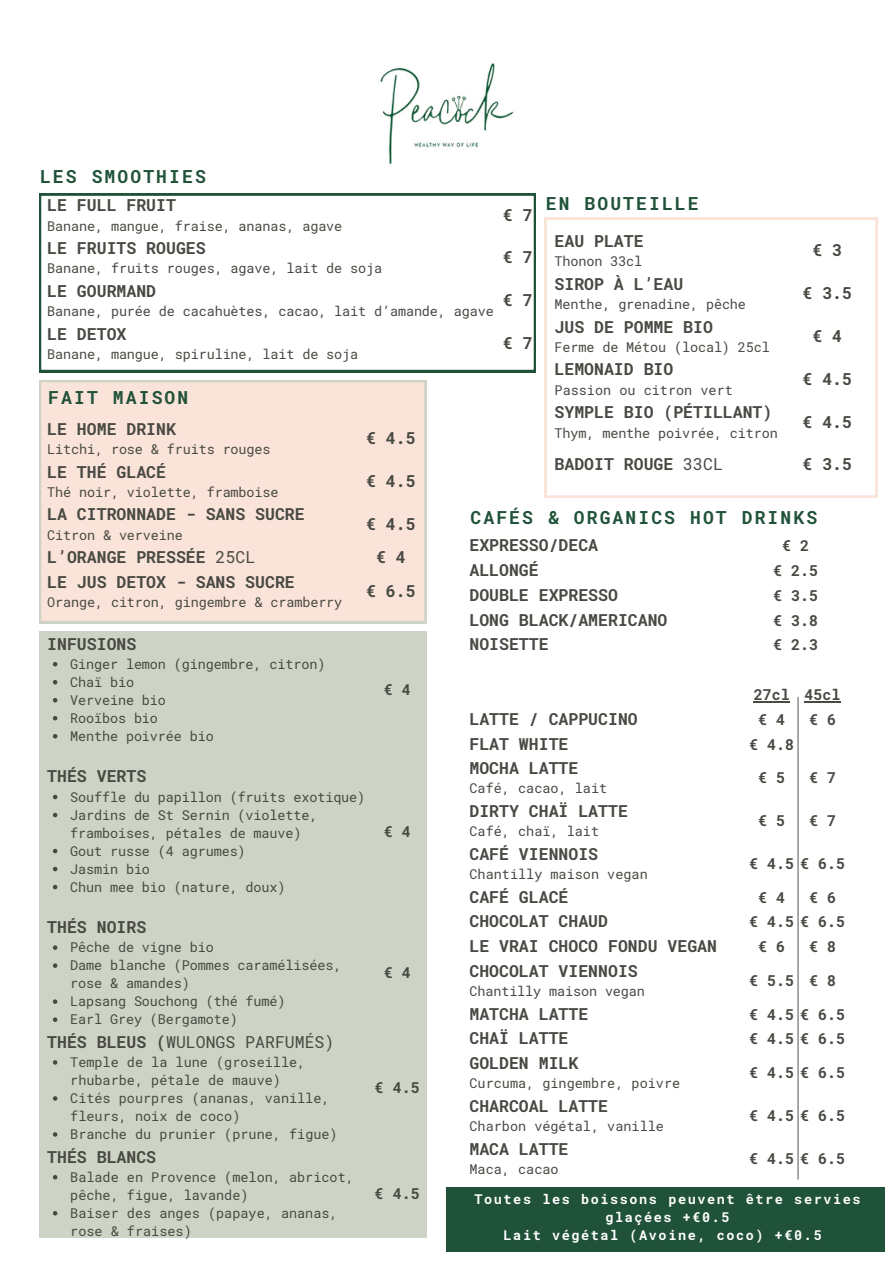
<style>
.page{position:relative;width:894px;height:1264px;background:#fff}
.page>*{position:absolute;margin:0;border:0;box-sizing:border-box;transform-origin:0 0}
.t1{font:700 18px "Roboto Mono";letter-spacing:.115em;color:#205239}
.t2{font:700 16.5px "Roboto Mono";color:#474942}
.t3{font:16.5px "Roboto Mono";color:#474942}
.t4{font:700 15px "Roboto Mono";color:#474942}
.t5{font:13.5px/18px "Roboto Mono";letter-spacing:-.01em;color:#474942}
.t6{font:700 13.5px "Roboto Mono";letter-spacing:.115em;color:#fff}
.s1{font-weight:400}
.s2{font-weight:700}
</style>
<div class="page">
<div style="left:39px;top:631px;width:387px;height:606px;background:#ced4c5"></div>
<svg style="left:53px;top:662px;width:4px;height:4px"></svg>
<svg style="left:53px;top:680px;width:4px;height:4px"></svg>
<svg style="left:53px;top:698px;width:4px;height:4px"></svg>
<svg style="left:53px;top:716px;width:4px;height:4px"></svg>
<svg style="left:53px;top:734px;width:4px;height:4px"></svg>
<svg style="left:53px;top:794px;width:4px;height:5px"></svg>
<svg style="left:53px;top:812px;width:4px;height:5px"></svg>
<svg style="left:53px;top:848px;width:4px;height:5px"></svg>
<svg style="left:53px;top:866px;width:4px;height:5px"></svg>
<svg style="left:53px;top:884px;width:4px;height:5px"></svg>
<svg style="left:53px;top:945px;width:4px;height:4px"></svg>
<svg style="left:53px;top:963px;width:4px;height:4px"></svg>
<svg style="left:53px;top:999px;width:4px;height:4px"></svg>
<svg style="left:53px;top:1017px;width:4px;height:4px"></svg>
<svg style="left:53px;top:1060px;width:4px;height:4px"></svg>
<svg style="left:53px;top:1096px;width:4px;height:4px"></svg>
<svg style="left:53px;top:1132px;width:4px;height:4px"></svg>
<svg style="left:53px;top:1174px;width:4px;height:5px"></svg>
<svg style="left:53px;top:1210px;width:4px;height:5px"></svg>
<img style="left:380px;top:63px;width:134px;height:102px">
<svg style="left:39px;top:193px;width:496px;height:179px"></svg>
<div style="left:39px;top:380px;width:387px;height:243px;background:#fae3d9"></div>
<hr style="left:753px;top:701px;width:36px;height:1px;background:#474942">
<hr style="left:804px;top:701px;width:36px;height:1px;background:#474942">
<svg style="left:544px;top:218px;width:333px;height:279px"></svg>
<hr style="left:797px;top:697px;width:1px;height:482px;background:#68696b">
<div style="left:446px;top:1187px;width:438px;height:64px;background:#205239"></div>
<h1 class="t1" style="left:40px;top:163px;width:167px">LES SMOOTHIES</h1>
<p class="t2" style="left:47px;top:194px;width:130px">LE FULL FRUIT</p>
<p class="t5" style="left:47px;top:216px;width:296px">Banane, mangue, fraise, ananas, agave</p>
<p class="t2" style="left:47px;top:237px;width:160px">LE FRUITS ROUGES</p>
<p class="t5" style="left:47px;top:259px;width:336px">Banane, fruits rouges, agave, lait de soja</p>
<p class="t2" style="left:47px;top:279px;width:110px">LE GOURMAND</p>
<p class="t5" style="left:47px;top:302px;width:448px">Banane, purée de cacahuètes, cacao, lait d’amande, agave</p>
<p class="t2" style="left:47px;top:322px;width:81px">LE DETOX</p>
<p class="t5" style="left:47px;top:344px;width:312px">Banane, mangue, spiruline, lait de soja</p>
<p class="t2" style="left:503px;top:203px;width:31px">€ 7</p>
<p class="t2" style="left:503px;top:246px;width:31px">€ 7</p>
<p class="t2" style="left:503px;top:288px;width:31px">€ 7</p>
<p class="t2" style="left:503px;top:331px;width:31px">€ 7</p>
<h1 class="t1" style="left:48px;top:385px;width:141px">FAIT MAISON</h1>
<p class="t2" style="left:47px;top:417px;width:130px">LE HOME DRINK</p>
<p class="t5" style="left:47px;top:439px;width:225px">Litchi, rose &amp; fruits rouges</p>
<p class="t2" style="left:47px;top:460px;width:120px">LE THÉ GLACÉ</p>
<p class="t5" style="left:47px;top:482px;width:233px">Thé noir, violette, framboise</p>
<p class="t2" style="left:366px;top:426px;width:51px">€ 4.5</p>
<p class="t2" style="left:366px;top:469px;width:51px">€ 4.5</p>
<h1 class="t1" style="left:545px;top:191px;width:154px">EN BOUTEILLE</h1>
<p class="t2" style="left:554px;top:229px;width:91px">EAU PLATE</p>
<p class="t5" style="left:554px;top:252px;width:89px">Thonon 33cl</p>
<p class="t2" style="left:554px;top:272px;width:130px">SIROP À L’EAU</p>
<p class="t5" style="left:554px;top:295px;width:193px">Menthe, grenadine, pêche</p>
<p class="t2" style="left:554px;top:315px;width:160px">JUS DE POMME BIO</p>
<p class="t5" style="left:554px;top:337px;width:217px">Ferme de Métou (local) 25cl</p>
<p class="t2" style="left:554px;top:358px;width:120px">LEMONAID BIO</p>
<p class="t5" style="left:554px;top:380px;width:180px">Passion ou citron vert</p>
<p class="t2" style="left:554px;top:401px;width:219px">SYMPLE BIO (PÉTILLANT)</p>
<p class="t5" style="left:554px;top:423px;width:225px">Thym, menthe poivrée, citron</p>
<p class="t2" style="left:812px;top:239px;width:31px">€ 3</p>
<p class="t2" style="left:802px;top:281px;width:51px">€ 3.5</p>
<p class="t2" style="left:812px;top:324px;width:31px">€ 4</p>
<p class="t2" style="left:802px;top:367px;width:51px">€ 4.5</p>
<p class="t2" style="left:802px;top:410px;width:51px">€ 4.5</p>
<p class="t2" style="left:554px;top:453px;width:170px">BADOIT ROUGE <span class="s1">33CL</span></p>
<p class="t2" style="left:802px;top:453px;width:51px">€ 3.5</p>
<p class="t2" style="left:47px;top:503px;width:259px">LA CITRONNADE - SANS SUCRE</p>
<p class="t5" style="left:47px;top:525px;width:137px">Citron &amp; verveine</p>
<p class="t2" style="left:366px;top:512px;width:51px">€ 4.5</p>
<p class="t2" style="left:47px;top:545px;width:209px">L’ORANGE PRESSÉE <span class="s1">25CL</span></p>
<p class="t2" style="left:376px;top:545px;width:31px">€ 4</p>
<p class="t2" style="left:47px;top:570px;width:249px">LE JUS DETOX - SANS SUCRE</p>
<p class="t5" style="left:47px;top:592px;width:296px">Orange, citron, gingembre &amp; cramberry</p>
<p class="t2" style="left:366px;top:579px;width:51px">€ 6.5</p>
<p class="t2" style="left:47px;top:632px;width:91px">INFUSIONS</p>
<p class="t5" style="left:70px;top:654px;width:257px">Ginger lemon (gingembre, citron)<br>Chaï bio<br>Verveine bio<br>Rooïbos bio<br>Menthe poivrée bio</p>
<p class="t2" style="left:47px;top:764px;width:100px">THÉS VERTS</p>
<p class="t5" style="left:70px;top:787px;width:296px">Souffle du papillon (fruits exotique)<br>Jardins de St Sernin (violette, framboises, pétales de mauve)<br>Gout russe (4 agrumes)<br>Jasmin bio<br>Chun mee bio (nature, doux)</p>
<p class="t2" style="left:47px;top:915px;width:100px">THÉS NOIRS</p>
<p class="t5" style="left:70px;top:937px;width:272px">Pêche de vigne bio<br>Dame blanche (Pommes caramélisées, rose &amp; amandes)<br>Lapsang Souchong (thé fumé)<br>Earl Grey (Bergamote)</p>
<p class="t3" style="left:47px;top:1030px;width:288px"><span class="s2">THÉS BLEUS (</span>WULONGS PARFUMÉS)</p>
<p class="t5" style="left:70px;top:1052px;width:269px">Temple de la lune (groseille, rhubarbe, pétale de mauve)<br>Cités pourpres (ananas, vanille, fleurs, noix de coco)<br>Branche du prunier (prune, figue)</p>
<p class="t2" style="left:47px;top:1144px;width:110px">THÉS BLANCS</p>
<p class="t5" style="left:70px;top:1167px;width:285px">Balade en Provence (melon, abricot, pêche, figue, lavande)<br>Baiser des anges (papaye, ananas, rose &amp; fraises)</p>
<p class="t4" style="left:383px;top:678px;width:28px">€ 4</p>
<p class="t4" style="left:383px;top:820px;width:28px">€ 4</p>
<p class="t4" style="left:383px;top:962px;width:28px">€ 4</p>
<p class="t4" style="left:374px;top:1076px;width:46px">€ 4.5</p>
<p class="t4" style="left:374px;top:1182px;width:46px">€ 4.5</p>
<h1 class="t1" style="left:470px;top:505px;width:348px">CAFÉS &amp; ORGANICS HOT DRINKS</h1>
<p class="t2" style="left:469px;top:534px;width:130px">EXPRESSO/DECA</p>
<p class="t4" style="left:781px;top:535px;width:28px">€ 2</p>
<p class="t2" style="left:469px;top:558px;width:71px">ALLONGÉ</p>
<p class="t4" style="left:772px;top:560px;width:46px">€ 2.5</p>
<p class="t2" style="left:469px;top:583px;width:150px">DOUBLE EXPRESSO</p>
<p class="t4" style="left:772px;top:585px;width:46px">€ 3.5</p>
<p class="t2" style="left:469px;top:608px;width:199px">LONG BLACK/AMERICANO</p>
<p class="t4" style="left:772px;top:609px;width:46px">€ 3.8</p>
<p class="t2" style="left:469px;top:633px;width:81px">NOISETTE</p>
<p class="t4" style="left:772px;top:634px;width:46px">€ 2.3</p>
<p class="t4" style="left:753px;top:684px;width:88px">27cl 45cl</p>
<p class="t2" style="left:469px;top:707px;width:170px">LATTE / CAPPUCINO</p>
<p class="t4" style="left:758px;top:708px;width:28px">€ 4</p>
<p class="t4" style="left:808px;top:708px;width:28px">€ 6</p>
<p class="t2" style="left:469px;top:732px;width:100px">FLAT WHITE</p>
<p class="t4" style="left:749px;top:733px;width:46px">€ 4.8</p>
<p class="t2" style="left:469px;top:756px;width:110px">MOCHA LATTE</p>
<p class="t5" style="left:469px;top:779px;width:139px">Café, cacao, lait</p>
<p class="t4" style="left:758px;top:767px;width:28px">€ 5</p>
<p class="t4" style="left:808px;top:767px;width:28px">€ 7</p>
<p class="t2" style="left:469px;top:799px;width:160px">DIRTY CHAÏ LATTE</p>
<p class="t5" style="left:469px;top:821px;width:131px">Café, chaï, lait</p>
<p class="t2" style="left:469px;top:842px;width:130px">CAFÉ VIENNOIS</p>
<p class="t5" style="left:469px;top:864px;width:180px">Chantilly maison vegan</p>
<p class="t4" style="left:758px;top:810px;width:28px">€ 5</p>
<p class="t4" style="left:808px;top:810px;width:28px">€ 7</p>
<p class="t4" style="left:749px;top:852px;width:97px">€ 4.5 € 6.5</p>
<p class="t2" style="left:469px;top:885px;width:100px">CAFÉ GLACÉ</p>
<p class="t4" style="left:758px;top:886px;width:28px">€ 4</p>
<p class="t4" style="left:808px;top:886px;width:28px">€ 6</p>
<p class="t2" style="left:469px;top:909px;width:140px">CHOCOLAT CHAUD</p>
<p class="t4" style="left:749px;top:911px;width:97px">€ 4.5 € 6.5</p>
<p class="t2" style="left:469px;top:934px;width:249px">LE VRAI CHOCO FONDU VEGAN</p>
<p class="t4" style="left:758px;top:936px;width:28px">€ 6</p>
<p class="t4" style="left:808px;top:936px;width:28px">€ 8</p>
<p class="t2" style="left:469px;top:959px;width:170px">CHOCOLAT VIENNOIS</p>
<p class="t5" style="left:469px;top:981px;width:177px">Chantilly maison vegan</p>
<p class="t4" style="left:749px;top:969px;width:88px">€ 5.5 € 8</p>
<p class="t2" style="left:469px;top:1002px;width:120px">MATCHA LATTE</p>
<p class="t4" style="left:749px;top:1003px;width:97px">€ 4.5 € 6.5</p>
<p class="t2" style="left:469px;top:1026px;width:100px">CHAÏ LATTE</p>
<p class="t4" style="left:749px;top:1028px;width:97px">€ 4.5 € 6.5</p>
<p class="t2" style="left:469px;top:1051px;width:110px">GOLDEN MILK</p>
<p class="t5" style="left:469px;top:1073px;width:212px">Curcuma, gingembre, poivre</p>
<p class="t4" style="left:749px;top:1062px;width:97px">€ 4.5 € 6.5</p>
<p class="t2" style="left:469px;top:1094px;width:140px">CHARCOAL LATTE</p>
<p class="t5" style="left:469px;top:1116px;width:196px">Charbon végétal, vanille</p>
<p class="t2" style="left:469px;top:1136px;width:100px">MACA LATTE</p>
<p class="t5" style="left:469px;top:1159px;width:91px">Maca, cacao</p>
<p class="t4" style="left:749px;top:1104px;width:97px">€ 4.5 € 6.5</p>
<p class="t4" style="left:749px;top:1147px;width:97px">€ 4.5 € 6.5</p>
<p class="t6" style="left:474px;top:1189px;width:387px">Toutes les boissons peuvent être servies</p>
<p class="t6" style="left:605px;top:1207px;width:126px">glaçées +€0.5</p>
<p class="t6" style="left:503px;top:1225px;width:319px">Lait végétal (Avoine, coco) +€0.5</p>
</div>
